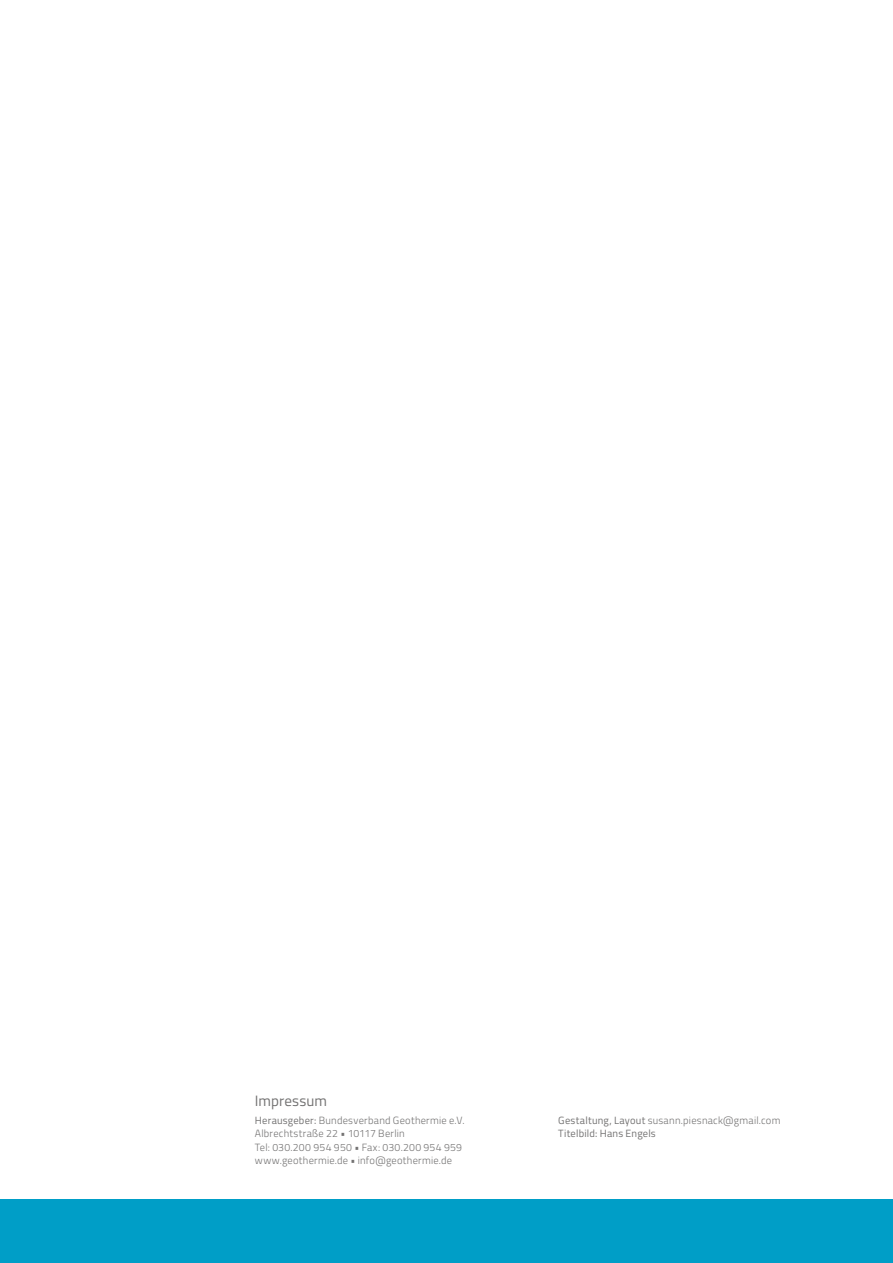
<style>
.page{position:relative;width:893px;height:1263px;background:#fff}
.page>*{position:absolute;margin:0;border:0;box-sizing:border-box;transform-origin:0 0}
.t1{font:15px "Titillium";letter-spacing:.005em;color:#737272}
.t2{font:300 10.5px/13.5px "Titillium";letter-spacing:.02em;color:#737272}
.t3{font:10.5px/13.5px "Titillium";letter-spacing:.015em;color:#737272}
.s1{font-weight:400}
.s2{font-weight:300}
</style>
<div class="page">
<div style="left:0;top:1199px;width:893px;height:64px;background:#009ec7"></div>
<h1 class="t1" style="left:255px;top:1089px;width:73px">Impressum</h1>
<p class="t2" style="left:255px;top:1113px;width:211px"><span class="s1">Herausgeber:</span> Bundesverband Geothermie e.V.<br>Albrechtstraße 22 • 10117 Berlin<br>Tel: 030.200 954 950 • Fax: 030.200 954 959 www.geothermie.de • info@geothermie.de</p>
<p class="t3" style="left:558px;top:1113px;width:224px">Gestaltung, Layout <span class="s2">susann.piesnack@gmail.com<br></span>Titelbild: Hans Engels</p>
</div>
